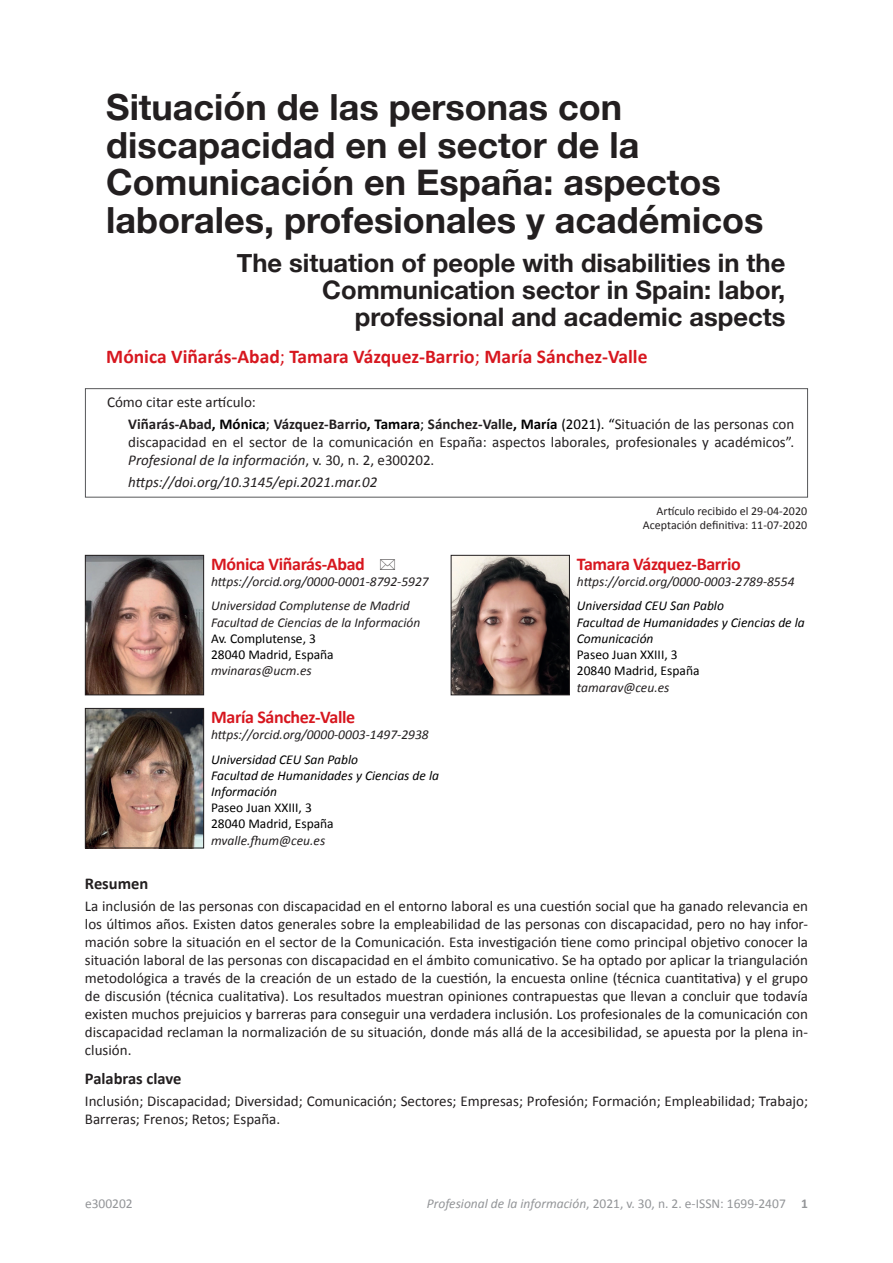
<style>
.page{position:relative;width:893px;height:1263px;background:#fff}
.page>*{position:absolute;margin:0;border:0;box-sizing:border-box;transform-origin:0 0}
.t1{font:700 36px/37.5px "Helvetica Neue";color:#231f20}
.t2{font:700 25.5px/27px "Helvetica Neue";color:#231f20;text-align:right}
.t3{font:700 19.5px "Calibri";color:#d7171f}
.t4{font:700 18px "Calibri";letter-spacing:-.02em;color:#d7171f}
.t5{font:700 16.5px "Calibri";color:#231f20}
.t6{font:15px/18px "Calibri";color:#231f20}
.t7{font:italic 15px "Calibri";color:#231f20}
.t8{font:italic 13.5px/24.8px "Calibri";color:#231f20}
.t9{font:italic 13.5px/16.2px "Calibri";color:#000001}
.t10{font:13.5px/16.2px "Calibri";color:#000001}
.t11{font:13.5px "Calibri";color:#939598}
.t12{font:12px/14.4px "Calibri";color:#231f20;text-align:right}
.s1{font-weight:400}
.s2{font-weight:700}
.s3{font-weight:700;color:#000001}
.s4{color:#000001}
.s5{font-style:italic}
</style>
<div class="page">
<div style="left:85px;top:388px;width:723px;height:109px;border:1px solid #57585a"></div>
<img style="left:87px;top:557px;width:115px;height:136px">
<div style="left:85px;top:555px;width:119px;height:140px;border:1px solid #231f20"></div>
<img style="left:87px;top:710px;width:115px;height:136px">
<div style="left:85px;top:708px;width:119px;height:140px;border:1px solid #231f20"></div>
<img style="left:453px;top:557px;width:115px;height:136px">
<div style="left:451px;top:555px;width:119px;height:140px;border:1px solid #231f20"></div>
<h1 class="t1" style="left:106px;top:90px;width:659px">Situación de las personas con discapacidad en el sector de la Comunicación en España: aspectos laborales, profesionales y académicos</h1>
<h2 class="t2" style="left:237px;top:250px;width:550px">The situation of people with disabilities in the<br>Communication sector in Spain: labor, professional and academic aspects</h2>
<h3 class="t3" style="left:106px;top:344px;width:543px">Mónica Viñarás-Abad<span class="s1">;</span> Tamara Vázquez-Barrio<span class="s1">;</span> María Sánchez-Valle</h3>
<p class="t6" style="left:128px;top:390px;width:668px;line-height:22.2px;text-indent:-21px">Cómo citar este artículo:<br><span class="s2">Viñarás-Abad</span><span class="s3">, Mónica</span><span class="s4">;</span> <span class="s2">Vázquez-Barrio</span><span class="s3">, Tamara</span><span class="s4">;</span> <span class="s2">Sánchez-Valle</span><span class="s3">, María</span> <span class="s4">(2021). “</span>Situación de las personas con</p>
<p class="t6" style="left:128px;top:432px;width:668px">discapacidad en el sector de la comunicación en España: aspectos laborales, profesionales y académicos”.<br><span class="s5">Profesional de la información</span>, v. 30, n. 2, e300202.</p>
<p class="t7" style="left:128px;top:473px;width:250px">https://doi.org/10.3145/epi.2021.mar.02</p>
<p class="t12" style="left:643px;top:503px;width:166px">Artículo recibido el 29-04-2020<br>Aceptación definitiva: 11-07-2020</p>
<p class="t4" style="left:211px;top:552px;width:155px">Mónica Viñarás-Abad</p>
<p class="t8" style="left:211px;top:568px;width:219px">https://orcid.org/0000-0001-8792-5927<br>Universidad Complutense de Madrid</p>
<p class="t8" style="left:211px;top:609px;width:211px">Facultad de Ciencias de la Información</p>
<p class="t10" style="left:211px;top:630px;width:124px">Av. Complutense, 3<br>28040 Madrid, España</p>
<p class="t8" style="left:211px;top:658px;width:102px">mvinaras@ucm.es</p>
<p class="t4" style="left:211px;top:705px;width:146px">María Sánchez-Valle</p>
<p class="t8" style="left:211px;top:721px;width:219px">https://orcid.org/0000-0003-1497-2938</p>
<p class="t9" style="left:211px;top:750px;width:229px">Universidad CEU San Pablo<br>Facultad de Humanidades y Ciencias de la<br>Información</p>
<p class="t10" style="left:211px;top:799px;width:124px">Paseo Juan XXIII, 3<br>28040 Madrid, España</p>
<p class="t8" style="left:211px;top:827px;width:116px">mvalle.fhum@ceu.es</p>
<p class="t4" style="left:577px;top:552px;width:165px">Tamara Vázquez-Barrio</p>
<p class="t8" style="left:577px;top:568px;width:219px">https://orcid.org/0000-0003-2789-8554</p>
<p class="t9" style="left:577px;top:597px;width:229px">Universidad CEU San Pablo<br>Facultad de Humanidades y Ciencias de la<br>Comunicación</p>
<p class="t10" style="left:577px;top:646px;width:124px">Paseo Juan XXIII, 3<br>20840 Madrid, España</p>
<p class="t8" style="left:577px;top:674px;width:94px">tamarav@ceu.es</p>
<p class="t5" style="left:85px;top:873px;width:65px">Resumen</p>
<p class="t6" style="left:85px;top:897px;width:725px;text-align:justify">La inclusión de las personas con discapacidad en el entorno laboral es una cuestión social que ha ganado relevancia en los últimos años. Existen datos generales sobre la empleabilidad de las personas con discapacidad, pero no hay infor&shy;mación sobre la situación en el sector de la Comunicación. Esta investigación tiene como principal objetivo conocer la situación laboral de las personas con discapacidad en el ámbito comunicativo. Se ha optado por aplicar la triangulación metodológica a través de la creación de un estado de la cuestión, la encuesta online (técnica cuantitativa) y el grupo de discusión (técnica cualitativa). Los resultados muestran opiniones contrapuestas que llevan a concluir que todavía existen muchos prejuicios y barreras para conseguir una verdadera inclusión. Los profesionales de la comunicación con discapacidad reclaman la normalización de su situación, donde más allá de la accesibilidad, se apuesta por la plena in&shy;clusión.</p>
<p class="t5" style="left:85px;top:1068px;width:98px">Palabras clave</p>
<p class="t6" style="left:85px;top:1091px;width:725px">Inclusión; Discapacidad; Diversidad; Comunicación; Sectores; Empresas; Profesión; Formación; Empleabilidad; Trabajo;<br>Barreras; Frenos; Retos; España.</p>
<p class="t11" style="left:85px;top:1195px;width:49px">e300202</p>
<p class="t11" style="left:427px;top:1195px;width:383px"><span class="s5">Profesional de la información</span>, 2021, v. 30, n. 2. e-ISSN: 1699-2407 <span class="s2">1</span></p>
</div>
